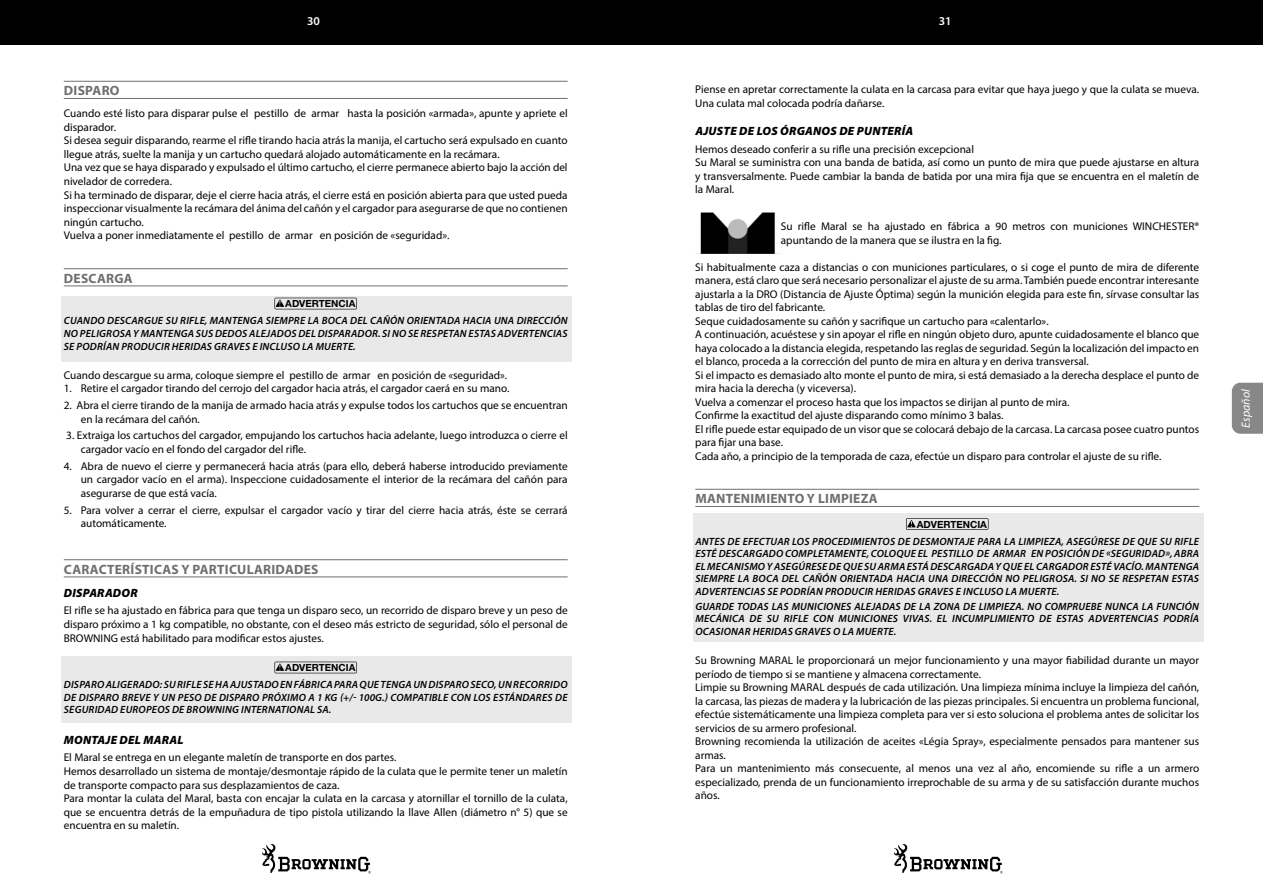
<style>
.page{position:relative;width:1263px;height:893px;background:#fff}
.page>*{position:absolute;margin:0;border:0;box-sizing:border-box;transform-origin:0 0}
.t1{font:700 13.5px "Myriad Pro";letter-spacing:.02em;color:#706f6f}
.t2{font:italic 900 12px "Myriad Pro";letter-spacing:.02em;color:#000}
.t3{font:italic 12px "Myriad Pro";color:#fff}
.t4{font:600 12px "Myriad Pro";color:#fff}
.t5{font:11.25px/13.5px "Myriad Pro";color:#000}
.t6{font:italic 600 10.5px/12.6px "Myriad Pro";letter-spacing:.02em;color:#000;text-align:justify}
.t7{font:700 9.9px "Helvetica Neue";color:#000}
</style>
<div class="page">
<div style="left:0;top:0;width:1263px;height:45px;background:#000"></div>
<svg style="left:262px;top:844px;width:109px;height:29px"></svg>
<svg style="left:894px;top:844px;width:109px;height:29px"></svg>
<div style="left:62px;top:296px;width:510px;height:66px;background:#e9e9e9"></div>
<div style="left:62px;top:656px;width:510px;height:66px;background:#e9e9e9"></div>
<hr style="left:64px;top:81px;width:504px;height:1px;background:#706f6f">
<hr style="left:64px;top:98px;width:504px;height:1px;background:#706f6f">
<hr style="left:64px;top:268px;width:504px;height:1px;background:#706f6f">
<hr style="left:64px;top:286px;width:504px;height:1px;background:#706f6f">
<hr style="left:64px;top:559px;width:504px;height:1px;background:#706f6f">
<hr style="left:64px;top:577px;width:504px;height:1px;background:#706f6f">
<svg style="left:274px;top:298px;width:83px;height:11px"></svg>
<svg style="left:274px;top:662px;width:83px;height:11px"></svg>
<div style="left:693px;top:513px;width:510px;height:129px;background:#e9e9e9"></div>
<div style="left:1232px;top:383px;width:31px;height:51px;background:#878787"></div>
<hr style="left:695px;top:489px;width:504px;height:1px;background:#706f6f">
<hr style="left:695px;top:506px;width:504px;height:1px;background:#706f6f">
<img style="left:700px;top:212px;width:75px;height:41px">
<svg style="left:906px;top:518px;width:82px;height:12px"></svg>
<p class="t4" style="left:307px;top:13px;width:14px">30</p>
<p class="t4" style="left:939px;top:13px;width:14px">31</p>
<p class="t1" style="left:64px;top:82px;width:57px">DISPARO</p>
<p class="t5" style="left:64px;top:107px;width:505px">Cuando esté listo para disparar pulse el pestillo de armar hasta la posición «armada», apunte y apriete el disparador.<br>Si desea seguir disparando, rearme el rifle tirando hacia atrás la manija, el cartucho será expulsado en cuanto llegue atrás, suelte la manija y un cartucho quedará alojado automáticamente en la recámara.<br>Una vez que se haya disparado y expulsado el último cartucho, el cierre permanece abierto bajo la acción del nivelador de corredera.<br>Si ha terminado de disparar, deje el cierre hacia atrás, el cierre está en posición abierta para que usted pueda inspeccionar visualmente la recámara del ánima del cañón y el cargador para asegurarse de que no contienen ningún cartucho.<br>Vuelva a poner inmediatamente el pestillo de armar en posición de «seguridad».</p>
<p class="t1" style="left:64px;top:269px;width:70px">DESCARGA</p>
<p class="t7" style="left:285px;top:297px;width:72px">ADVERTENCIA</p>
<p class="t6" style="left:64px;top:314px;width:505px">CUANDO DESCARGUE SU RIFLE, MANTENGA SIEMPRE LA BOCA DEL CAÑÓN ORIENTADA HACIA UNA DIRECCIÓN NO PELIGROSA Y MANTENGA SUS DEDOS ALEJADOS DEL DISPARADOR. SI NO SE RESPETAN ESTAS ADVERTENCIAS SE PODRÍAN PRODUCIR HERIDAS GRAVES E INCLUSO LA MUERTE.</p>
<p class="t5" style="left:64px;top:368px;width:445px">Cuando descargue su arma, coloque siempre el pestillo de armar en posición de «seguridad».</p>
<p class="t5" style="left:64px;top:382px;width:447px">1. Retire el cargador tirando del cerrojo del cargador hacia atrás, el cargador caerá en su mano.</p>
<p class="t5" style="left:81px;top:398px;width:488px;text-indent:-17px">2. Abra el cierre tirando de la manija de armado hacia atrás y expulse todos los cartuchos que se encuentran en la recámara del cañón.</p>
<p class="t5" style="left:81px;top:429px;width:488px;text-indent:-15px">3. Extraiga los cartuchos del cargador, empujando los cartuchos hacia adelante, luego introduzca o cierre el cargador vacío en el fondo del cargador del rifle.</p>
<p class="t5" style="left:81px;top:459px;width:488px;text-align:justify;text-indent:-17px">4. Abra de nuevo el cierre y permanecerá hacia atrás (para ello, deberá haberse introducido previamente un cargador vacío en el arma). Inspeccione cuidadosamente el interior de la recámara del cañón para asegurarse de que está vacía.</p>
<p class="t5" style="left:81px;top:503px;width:488px;text-indent:-17px">5. Para volver a cerrar el cierre, expulsar el cargador vacío y tirar del cierre hacia atrás, éste se cerrará automáticamente.</p>
<p class="t1" style="left:64px;top:560px;width:256px">CARACTERÍSTICAS Y PARTICULARIDADES</p>
<p class="t2" style="left:64px;top:586px;width:75px">DISPARADOR</p>
<p class="t5" style="left:64px;top:604px;width:505px;text-align:justify">El rifle se ha ajustado en fábrica para que tenga un disparo seco, un recorrido de disparo breve y un peso de disparo próximo a 1 kg compatible, no obstante, con el deseo más estricto de seguridad, sólo el personal de BROWNING está habilitado para modificar estos ajustes.</p>
<p class="t7" style="left:285px;top:661px;width:72px">ADVERTENCIA</p>
<p class="t6" style="left:64px;top:678px;width:505px">DISPARO ALIGERADO: SU RIFLE SE HA AJUSTADO EN FÁBRICA PARA QUE TENGA UN DISPARO SECO, UN RECORRIDO DE DISPARO BREVE Y UN PESO DE DISPARO PRÓXIMO A 1 KG (+/- 100G.) COMPATIBLE CON LOS ESTÁNDARES DE SEGURIDAD EUROPEOS DE BROWNING INTERNATIONAL SA.</p>
<p class="t2" style="left:64px;top:733px;width:121px">MONTAJE DEL MARAL</p>
<p class="t5" style="left:64px;top:751px;width:505px">El Maral se entrega en un elegante maletín de transporte en dos partes.<br>Hemos desarrollado un sistema de montaje/desmontaje rápido de la culata que le permite tener un maletín de transporte compacto para sus desplazamientos de caza.<br>Para montar la culata del Maral, basta con encajar la culata en la carcasa y atornillar el tornillo de la culata, que se encuentra detrás de la empuñadura de tipo pistola utilizando la llave Allen (diámetro n° 5) que se encuentra en su maletín.</p>
<p class="t5" style="left:695px;top:83px;width:505px">Piense en apretar correctamente la culata en la carcasa para evitar que haya juego y que la culata se mueva.<br>Una culata mal colocada podría dañarse.</p>
<p class="t2" style="left:695px;top:124px;width:219px">AJUSTE DE LOS ÓRGANOS DE PUNTERÍA</p>
<p class="t5" style="left:695px;top:142px;width:505px">Hemos deseado conferir a su rifle una precisión excepcional<br>Su Maral se suministra con una banda de batida, así como un punto de mira que puede ajustarse en altura y transversalmente. Puede cambiar la banda de batida por una mira fija que se encuentra en el maletín de la Maral.</p>
<p class="t5" style="left:781px;top:220px;width:420px">Su rifle Maral se ha ajustado en fábrica a 90 metros con municiones WINCHESTER® apuntando de la manera que se ilustra en la fig.</p>
<p class="t5" style="left:695px;top:260px;width:505px">Si habitualmente caza a distancias o con municiones particulares, o si coge el punto de mira de diferente manera, está claro que será necesario personalizar el ajuste de su arma. También puede encontrar interesante ajustarla a la DRO (Distancia de Ajuste Óptima) según la munición elegida para este fin, sírvase consultar las tablas de tiro del fabricante.<br>Seque cuidadosamente su cañón y sacrifique un cartucho para «calentarlo».<br>A continuación, acuéstese y sin apoyar el rifle en ningún objeto duro, apunte cuidadosamente el blanco que haya colocado a la distancia elegida, respetando las reglas de seguridad. Según la localización del impacto en el blanco, proceda a la corrección del punto de mira en altura y en deriva transversal.<br>Si el impacto es demasiado alto monte el punto de mira, si está demasiado a la derecha desplace el punto de mira hacia la derecha (y viceversa).<br>Vuelva a comenzar el proceso hasta que los impactos se dirijan al punto de mira.<br>Confirme la exactitud del ajuste disparando como mínimo 3 balas.<br>El rifle puede estar equipado de un visor que se colocará debajo de la carcasa. La carcasa posee cuatro puntos para fijar una base.<br>Cada año, a principio de la temporada de caza, efectúe un disparo para controlar el ajuste de su rifle.</p>
<p class="t1" style="left:695px;top:490px;width:184px">MANTENIMIENTO Y LIMPIEZA</p>
<p class="t7" style="left:917px;top:518px;width:72px">ADVERTENCIA</p>
<p class="t6" style="left:695px;top:534px;width:505px">ANTES DE EFECTUAR LOS PROCEDIMIENTOS DE DESMONTAJE PARA LA LIMPIEZA, ASEGÚRESE DE QUE SU RIFLE ESTÉ DESCARGADO COMPLETAMENTE, COLOQUE EL PESTILLO DE ARMAR EN POSICIÓN DE «SEGURIDAD», ABRA EL MECANISMO Y ASEGÚRESE DE QUE SU ARMA ESTÁ DESCARGADA Y QUE EL CARGADOR ESTÉ VACÍO. MANTENGA SIEMPRE LA BOCA DEL CAÑÓN ORIENTADA HACIA UNA DIRECCIÓN NO PELIGROSA. SI NO SE RESPETAN ESTAS ADVERTENCIAS SE PODRÍAN PRODUCIR HERIDAS GRAVES E INCLUSO LA MUERTE.</p>
<p class="t6" style="left:695px;top:600px;width:505px">GUARDE TODAS LAS MUNICIONES ALEJADAS DE LA ZONA DE LIMPIEZA. NO COMPRUEBE NUNCA LA FUNCIÓN MECÁNICA DE SU RIFLE CON MUNICIONES VIVAS. EL INCUMPLIMIENTO DE ESTAS ADVERTENCIAS PODRÍA OCASIONAR HERIDAS GRAVES O LA MUERTE.</p>
<p class="t5" style="left:695px;top:653px;width:505px">Su Browning MARAL le proporcionará un mejor funcionamiento y una mayor fiabilidad durante un mayor período de tiempo si se mantiene y almacena correctamente.<br>Limpie su Browning MARAL después de cada utilización. Una limpieza mínima incluye la limpieza del cañón, la carcasa, las piezas de madera y la lubricación de las piezas principales. Si encuentra un problema funcional, efectúe sistemáticamente una limpieza completa para ver si esto soluciona el problema antes de solicitar los servicios de su armero profesional.<br>Browning recomienda la utilización de aceites «Légia Spray», especialmente pensados para mantener sus armas.<br>Para un mantenimiento más consecuente, al menos una vez al año, encomiende su rifle a un armero especializado, prenda de un funcionamiento irreprochable de su arma y de su satisfacción durante muchos años.</p>
<p class="t3" style="left:1238px;top:427px;width:40px;rotate:-90deg">Español</p>
</div>
